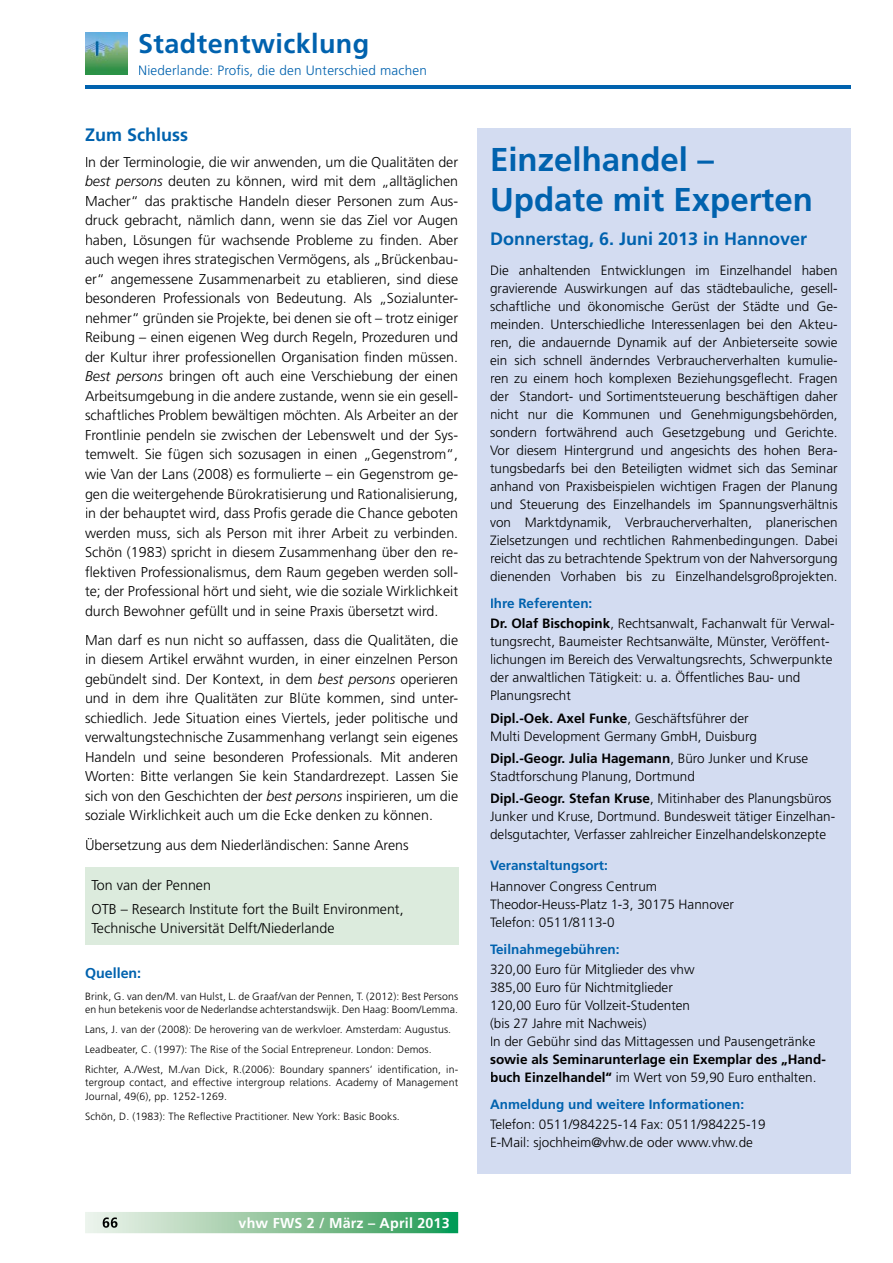
<style>
.page{position:relative;width:893px;height:1263px;background:#fff}
.page>*{position:absolute;margin:0;border:0;box-sizing:border-box;transform-origin:0 0}
.t1{font:700 33px/40.5px "Frutiger LT";color:#0062ae}
.t2{font:700 27px "Frutiger LT";letter-spacing:.015em;color:#0062ae}
.t3{font:700 18px "Frutiger LT";color:#0062ae}
.t4{font:300 14.25px/19.5px "Frutiger LT";color:#000;text-align:justify}
.t5{font:700 14.25px "Frutiger LT";letter-spacing:.015em;color:#fff}
.t6{font:700 14.25px "Frutiger LT";color:#0062ae}
.t7{font:300 13.5px/18px "Frutiger LT";color:#000}
.t8{font:700 13.5px/18px "Frutiger LT";color:#000}
.t9{font:700 13.5px "Frutiger LT";color:#0062ae}
.t10{font:300 13.5px "Frutiger LT";letter-spacing:.015em;color:#0062ae}
.t11{font:300 10.5px/13.5px "Frutiger LT";letter-spacing:.015em;color:#000}
.s1{font-family:"Frutiger";font-style:italic}
.s2{font-weight:700;color:#0062ae}
.s3{font-weight:700}
.s4{font-weight:300}
</style>
<div class="page">
<hr style="left:85px;top:86px;width:765px;height:3px;background:#0062ae">
<svg style="left:85px;top:1212px;width:373px;height:21px;background:#8cc59d"></svg>
<img style="left:103px;top:1217px;width:14px;height:11px">
<img style="left:85px;top:32px;width:42px;height:43px">
<div style="left:85px;top:867px;width:373px;height:78px;background:#dcebdd"></div>
<div style="left:477px;top:128px;width:373px;height:1046px;background:#d3dcf1"></div>
<h2 class="t2" style="left:138px;top:28px;width:233px">Stadtentwicklung</h2>
<p class="t10" style="left:138px;top:62px;width:290px">Niederlande: Profis, die den Unterschied machen</p>
<p class="t3" style="left:85px;top:124px;width:104px">Zum Schluss</p>
<p class="t4" style="left:85px;top:152px;width:375px">In der Terminologie, die wir anwenden, um die Qualitäten der <span class="s1">best persons</span> deuten zu können, wird mit dem „alltäglichen Macher“ das praktische Handeln dieser Personen zum Aus&shy;druck gebracht, nämlich dann, wenn sie das Ziel vor Augen haben, Lösungen für wachsende Probleme zu finden. Aber auch wegen ihres strategischen Vermögens, als „Brückenbau&shy;er“ angemessene Zusammenarbeit zu etablieren, sind diese besonderen Professionals von Bedeutung. Als „Sozialunter&shy;nehmer“ gründen sie Projekte, bei denen sie oft – trotz einiger Reibung – einen eigenen Weg durch Regeln, Prozeduren und der Kultur ihrer professionellen Organisation finden müssen.<br><span class="s1">Best persons</span> bringen oft auch eine Verschiebung der einen Arbeitsumgebung in die andere zustande, wenn sie ein gesell&shy;schaftliches Problem bewältigen möchten. Als Arbeiter an der Frontlinie pendeln sie zwischen der Lebenswelt und der Sys&shy;temwelt. Sie fügen sich sozusagen in einen „Gegenstrom“, wie Van der Lans (2008) es formulierte – ein Gegenstrom ge&shy;gen die weitergehende Bürokratisierung und Rationalisierung, in der behauptet wird, dass Profis gerade die Chance geboten werden muss, sich als Person mit ihrer Arbeit zu verbinden.<br>Schön (1983) spricht in diesem Zusammenhang über den re&shy;flektiven Professionalismus, dem Raum gegeben werden soll&shy;te; der Professional hört und sieht, wie die soziale Wirklichkeit durch Bewohner gefüllt und in seine Praxis übersetzt wird.</p>
<p class="t4" style="left:85px;top:630px;width:375px">Man darf es nun nicht so auffassen, dass die Qualitäten, die in diesem Artikel erwähnt wurden, in einer einzelnen Person gebündelt sind. Der Kontext, in dem <span class="s1">best persons</span> operieren und in dem ihre Qualitäten zur Blüte kommen, sind unter&shy;schiedlich. Jede Situation eines Viertels, jeder politische und verwaltungstechnische Zusammenhang verlangt sein eigenes Handeln und seine besonderen Professionals. Mit anderen Worten: Bitte verlangen Sie kein Standardrezept. Lassen Sie sich von den Geschichten der <span class="s1">best persons</span> inspirieren, um die soziale Wirklichkeit auch um die Ecke denken zu können.</p>
<p class="t4" style="left:85px;top:835px;width:325px">Übersetzung aus dem Niederländischen: Sanne Arens</p>
<p class="t4" style="left:91px;top:874px;width:314px;line-height:23.7px">Ton van der Pennen<br>OTB – Research Institute fort the Built Environment,</p>
<p class="t4" style="left:91px;top:919px;width:245px">Technische Universität Delft/Niederlande</p>
<p class="t6" style="left:85px;top:964px;width:58px">Quellen:</p>
<p class="t11" style="left:85px;top:989px;width:375px">Brink, G. van den/M. van Hulst, L. de Graaf/van der Pennen, T. (2012): Best Persons en hun betekenis voor de Nederlandse achterstandswijk. Den Haag: Boom/Lemma.</p>
<p class="t11" style="left:85px;top:1019px;width:375px;line-height:20px">Lans, J. van der (2008): De herovering van de werkvloer. Amsterdam: Augustus.<br>Leadbeater, C. (1997): The Rise of the Social Entrepreneur. London: Demos.<br>Richter, A./West, M./van Dick, R.(2006): Boundary spanners’ identification, in-</p>
<p class="t11" style="left:85px;top:1076px;width:375px">tergroup contact, and effective intergroup relations. Academy of Management<br>Journal, 49(6), pp. 1252-1269.</p>
<p class="t11" style="left:85px;top:1109px;width:316px">Schön, D. (1983): The Reflective Practitioner. New York: Basic Books.</p>
<p class="t5" style="left:239px;top:1214px;width:213px">vhw FWS 2 / März – April 2013</p>
<h1 class="t1" style="left:490px;top:139px;width:324px">Einzelhandel –<br>Update mit Experten</h1>
<p class="t3" style="left:490px;top:228px;width:319px">Donnerstag, 6. Juni 2013 in Hannover</p>
<p class="t7" style="left:490px;top:262px;width:349px;text-align:justify">Die anhaltenden Entwicklungen im Einzelhandel haben gravierende Auswirkungen auf das städtebauliche, gesell&shy;schaftliche und ökonomische Gerüst der Städte und Ge&shy;meinden. Unterschiedliche Interessenlagen bei den Akteu&shy;ren, die andauernde Dynamik auf der Anbieterseite sowie ein sich schnell änderndes Verbraucherverhalten kumulie&shy;ren zu einem hoch komplexen Beziehungsgeflecht. Fragen der Standort- und Sortimentsteuerung beschäftigen daher nicht nur die Kommunen und Genehmigungsbehörden, sondern fortwährend auch Gesetzgebung und Gerichte.<br>Vor diesem Hintergrund und angesichts des hohen Bera&shy;tungsbedarfs bei den Beteiligten widmet sich das Seminar anhand von Praxisbeispielen wichtigen Fragen der Planung und Steuerung des Einzelhandels im Spannungsverhältnis von Marktdynamik, Verbraucherverhalten, planerischen Zielsetzungen und rechtlichen Rahmenbedingungen. Dabei reicht das zu betrachtende Spektrum von der Nahversorgung dienenden Vorhaben bis zu Einzelhandelsgroßprojekten.</p>
<p class="t7" style="left:490px;top:594px;width:346px;line-height:20.1px"><span class="s2">Ihre Referenten:<br></span><span class="s3">Dr. Olaf Bischopink</span>, Rechtsanwalt, Fachanwalt für Verwal-</p>
<p class="t7" style="left:490px;top:633px;width:344px">tungsrecht, Baumeister Rechtsanwälte, Münster, Veröffent&shy;lichungen im Bereich des Verwaltungsrechts, Schwerpunkte der anwaltlichen Tätigkeit: u. a. Öffentliches Bau- und Planungsrecht</p>
<p class="t7" style="left:490px;top:709px;width:269px"><span class="s3">Dipl.-Oek. Axel Funke</span>, Geschäftsführer der<br>Multi Development Germany GmbH, Duisburg</p>
<p class="t7" style="left:490px;top:749px;width:320px"><span class="s3">Dipl.-Geogr. Julia Hagemann</span>, Büro Junker und Kruse<br>Stadtforschung Planung, Dortmund</p>
<p class="t7" style="left:490px;top:790px;width:347px"><span class="s3">Dipl.-Geogr. Stefan Kruse</span>, Mitinhaber des Planungsbüros<br>Junker und Kruse, Dortmund. Bundesweit tätiger Einzelhan&shy;delsgutachter, Verfasser zahlreicher Einzelhandelskonzepte</p>
<p class="t9" style="left:490px;top:858px;width:119px">Veranstaltungsort:</p>
<p class="t7" style="left:490px;top:877px;width:246px">Hannover Congress Centrum<br>Theodor-Heuss-Platz 1-3, 30175 Hannover<br>Telefon: 0511/8113-0</p>
<p class="t9" style="left:490px;top:941px;width:131px">Teilnahmegebühren:</p>
<p class="t7" style="left:490px;top:960px;width:327px">320,00 Euro für Mitglieder des vhw<br>385,00 Euro für Nichtmitglieder<br>120,00 Euro für Vollzeit-Studenten<br>(bis 27 Jahre mit Nachweis)<br>In der Gebühr sind das Mittagessen und Pausengetränke</p>
<p class="t8" style="left:490px;top:1050px;width:337px">sowie als Seminarunterlage ein Exemplar des „Hand&shy;buch Einzelhandel“ <span class="s4">im Wert von 59,90 Euro enthalten.</span></p>
<p class="t9" style="left:490px;top:1096px;width:256px">Anmeldung und weitere Informationen:</p>
<p class="t7" style="left:490px;top:1115px;width:277px">Telefon: 0511/984225-14 Fax: 0511/984225-19<br>E-Mail: sjochheim@vhw.de oder www.vhw.de</p>
</div>
